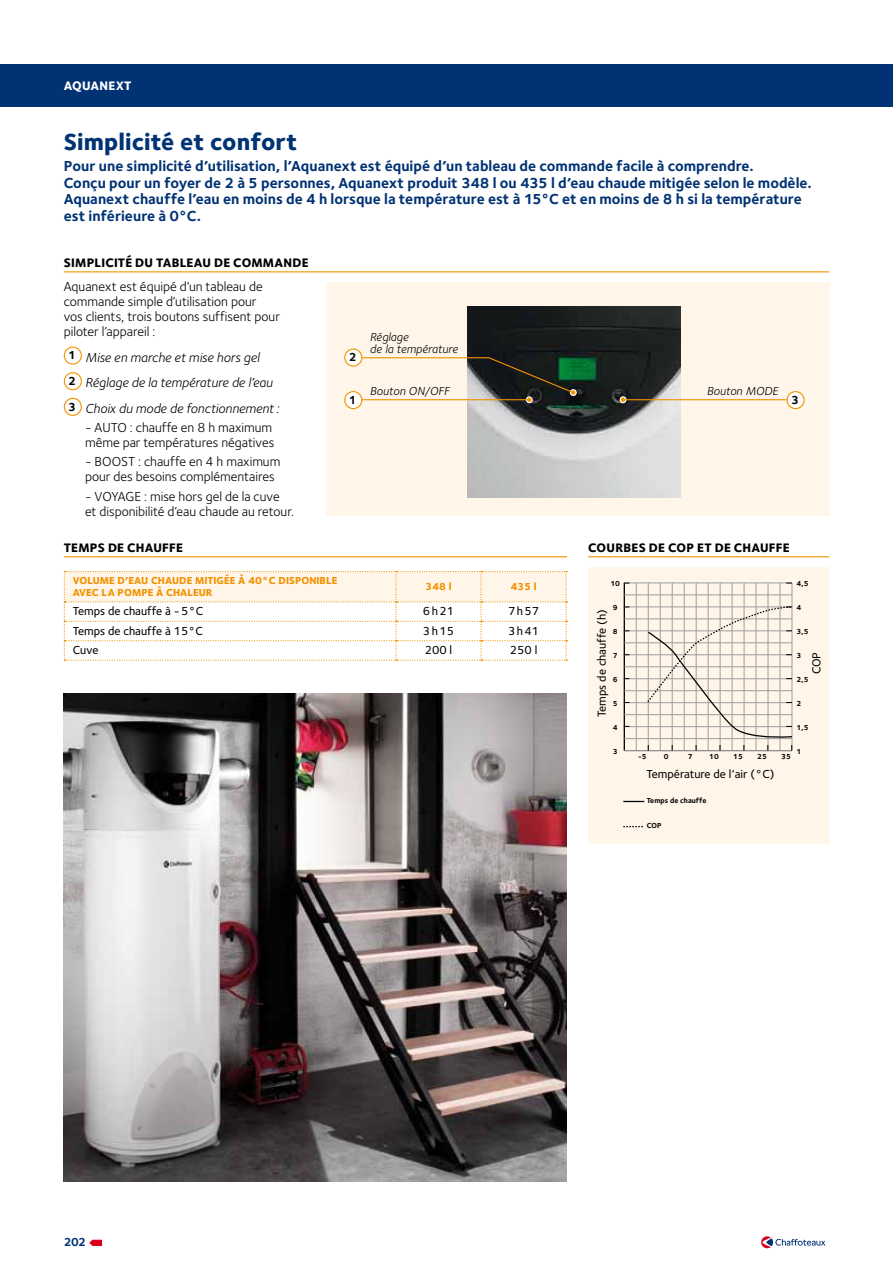
<style>
.page{position:relative;width:893px;height:1263px;background:#fff}
.page>*{position:absolute;margin:0;border:0;box-sizing:border-box;transform-origin:0 0}
.t1{font:800 24px "Foundry Sterling";color:#003274}
.t2{font:700 15px/16.5px "Foundry Sterling";color:#003274}
.t3{font:13.5px/15px "Foundry Sterling";color:#000}
.t4{font:italic 13.5px/25.7px "Foundry Sterling";color:#000}
.t5{font:800 12.75px "Foundry Sterling";letter-spacing:.02em;color:#000}
.t6{font:800 12.75px "Foundry Sterling";color:#fff}
.t7{font:500 12px "Foundry Sterling";color:#000}
.t8{font:italic 12px/12px "Foundry Sterling";color:#000}
.t9{font:700 12px "Foundry Sterling";color:#003274}
.t10{font:700 12px "Foundry Sterling";color:#000}
.t11{font:800 10.5px/12px "Foundry Sterling";color:#f29200}
.t12{font:700 7.5px "Foundry Sterling";color:#000}
</style>
<div class="page">
<svg style="left:761px;top:1236px;width:64px;height:12px"></svg>
<svg style="left:89px;top:1240px;width:13px;height:6px"></svg>
<hr style="left:892px;top:1212px;width:1px;height:51px;background:#eff4fa">
<hr style="left:892px;top:0;width:1px;height:64px;background:#bad3eb">
<div style="left:0;top:64px;width:893px;height:42px;background:#003274"></div>
<hr style="left:588px;top:556px;width:241px;height:1px;background:#f29200">
<div style="left:588px;top:567px;width:241px;height:277px;background:#fff5e9"></div>
<hr style="left:636px;top:583px;width:1px;height:168px;background:#9c9e9f">
<hr style="left:648px;top:583px;width:1px;height:168px;background:#9c9e9f">
<hr style="left:660px;top:583px;width:1px;height:168px;background:#9c9e9f">
<hr style="left:672px;top:583px;width:1px;height:168px;background:#9c9e9f">
<hr style="left:684px;top:583px;width:1px;height:168px;background:#9c9e9f">
<hr style="left:696px;top:583px;width:1px;height:168px;background:#9c9e9f">
<hr style="left:708px;top:583px;width:1px;height:168px;background:#9c9e9f">
<hr style="left:720px;top:583px;width:1px;height:168px;background:#9c9e9f">
<hr style="left:732px;top:583px;width:1px;height:168px;background:#9c9e9f">
<hr style="left:744px;top:583px;width:1px;height:168px;background:#9c9e9f">
<hr style="left:756px;top:583px;width:1px;height:168px;background:#9c9e9f">
<hr style="left:768px;top:583px;width:1px;height:168px;background:#9c9e9f">
<hr style="left:780px;top:583px;width:1px;height:168px;background:#9c9e9f">
<hr style="left:792px;top:583px;width:1px;height:168px;background:#9c9e9f">
<hr style="left:624px;top:583px;width:1px;height:168px;background:#000">
<hr style="left:624px;top:750px;width:168px;height:1px;background:#9c9e9f">
<hr style="left:624px;top:726px;width:168px;height:1px;background:#9c9e9f">
<hr style="left:624px;top:702px;width:168px;height:1px;background:#9c9e9f">
<hr style="left:624px;top:678px;width:168px;height:1px;background:#9c9e9f">
<hr style="left:624px;top:654px;width:168px;height:1px;background:#9c9e9f">
<hr style="left:624px;top:630px;width:168px;height:1px;background:#9c9e9f">
<hr style="left:624px;top:607px;width:168px;height:1px;background:#9c9e9f">
<hr style="left:624px;top:583px;width:168px;height:1px;background:#9c9e9f">
<hr style="left:624px;top:738px;width:168px;height:1px;background:#9c9e9f">
<hr style="left:624px;top:714px;width:168px;height:1px;background:#9c9e9f">
<hr style="left:624px;top:690px;width:168px;height:1px;background:#9c9e9f">
<hr style="left:624px;top:666px;width:168px;height:1px;background:#9c9e9f">
<hr style="left:624px;top:642px;width:168px;height:1px;background:#9c9e9f">
<hr style="left:624px;top:619px;width:168px;height:1px;background:#9c9e9f">
<hr style="left:624px;top:595px;width:168px;height:1px;background:#9c9e9f">
<svg style="left:623px;top:801px;width:21px;height:1px"></svg>
<svg style="left:623px;top:826px;width:20px;height:1px"></svg>
<svg style="left:647px;top:606px;width:146px;height:133px"></svg>
<hr style="left:64px;top:556px;width:503px;height:1px;background:#f29200">
<svg style="left:64px;top:571px;width:503px;height:90px"></svg>
<hr style="left:64px;top:271px;width:765px;height:1px;background:#f29200">
<div style="left:326px;top:282px;width:503px;height:234px;background:#fff5e9"></div>
<div style="left:64px;top:346px;width:18px;height:19px;border:1px solid #f29200;border-radius:50%"></div>
<div style="left:64px;top:372px;width:18px;height:18px;border:1px solid #f29200;border-radius:50%"></div>
<div style="left:64px;top:398px;width:18px;height:18px;border:1px solid #f29200;border-radius:50%"></div>
<img style="left:468px;top:306px;width:212px;height:191px">
<div style="left:526px;top:396px;width:7px;height:7px;background:#fff;border-radius:50%"></div>
<svg style="left:360px;top:357px;width:215px;height:45px"></svg>
<svg style="left:620px;top:396px;width:6px;height:7px"></svg>
<hr style="left:623px;top:399px;width:164px;height:1px;background:#f29200">
<svg style="left:621px;top:397px;width:4px;height:5px"></svg>
<div style="left:345px;top:349px;width:17px;height:17px;background:#fff;border-radius:50%"></div>
<div style="left:344px;top:348px;width:18px;height:19px;border:1px solid #f29200;border-radius:50%"></div>
<div style="left:345px;top:392px;width:17px;height:17px;background:#fff;border-radius:50%"></div>
<div style="left:344px;top:391px;width:18px;height:18px;border:1px solid #f29200;border-radius:50%"></div>
<div style="left:787px;top:392px;width:17px;height:17px;background:#fff;border-radius:50%"></div>
<div style="left:786px;top:391px;width:19px;height:18px;border:1px solid #f29200;border-radius:50%"></div>
<img style="left:64px;top:693px;width:503px;height:489px">
<p class="t6" style="left:64px;top:77px;width:69px">AQUANEXT</p>
<h1 class="t1" style="left:64px;top:125px;width:235px">SIMPLICITÉ ET CONFORT</h1>
<p class="t2" style="left:64px;top:157px;width:749px">Pour une simplicité d’utilisation, l’Aquanext est équipé d’un tableau de commande facile à comprendre.<br>Conçu pour un foyer de 2 à 5 personnes, Aquanext produit 348 l ou 435 l d’eau chaude mitigée selon le modèle.<br>Aquanext chauffe l’eau en moins de 4 h lorsque la température est à 15°C et en moins de 8 h si la température est inférieure à 0°C.</p>
<p class="t5" style="left:64px;top:254px;width:246px">SIMPLICITÉ DU TABLEAU DE COMMANDE</p>
<p class="t3" style="left:64px;top:279px;width:218px">Aquanext est équipé d’un tableau de commande simple d’utilisation pour<br>vos clients, trois boutons suffisent pour piloter l’appareil :</p>
<p class="t4" style="left:68px;top:344px;width:213px"><sup>1</sup> Mise en marche et mise hors gel<br><sup>2</sup> Réglage de la température de l’eau<br><sup>3</sup> Choix du mode de fonctionnement :</p>
<p class="t3" style="left:85px;top:420px;width:191px">- AUTO : chauffe en 8 h maximum même par températures négatives</p>
<p class="t3" style="left:85px;top:454px;width:197px">- BOOST : chauffe en 4 h maximum pour des besoins complémentaires</p>
<p class="t3" style="left:85px;top:488px;width:210px">- VOYAGE : mise hors gel de la cuve et disponibilité d’eau chaude au retour.</p>
<p class="t8" style="left:370px;top:331px;width:89px">Réglage<br>de la température</p>
<p class="t8" style="left:370px;top:385px;width:81px">Bouton ON/OFF</p>
<p class="t8" style="left:707px;top:385px;width:73px">Bouton MODE</p>
<p class="t10" style="left:349px;top:349px;width:9px">2</p>
<p class="t10" style="left:349px;top:391px;width:9px">1</p>
<p class="t10" style="left:791px;top:391px;width:9px">3</p>
<p class="t5" style="left:64px;top:539px;width:121px">TEMPS DE CHAUFFE</p>
<p class="t11" style="left:73px;top:574px;width:266px">VOLUME D’EAU CHAUDE MITIGÉE À 40°C DISPONIBLE<br>AVEC LA POMPE À CHALEUR</p>
<p class="t11" style="left:425px;top:580px;width:28px">348 L</p>
<p class="t11" style="left:510px;top:580px;width:28px">435 L</p>
<p class="t7" style="left:73px;top:603px;width:132px">Temps de chauffe à -5°C</p>
<p class="t7" style="left:423px;top:603px;width:33px">6h21</p>
<p class="t7" style="left:508px;top:603px;width:33px">7h57</p>
<p class="t7" style="left:73px;top:622px;width:132px">Temps de chauffe à 15°C</p>
<p class="t7" style="left:423px;top:622px;width:33px">3h15</p>
<p class="t7" style="left:508px;top:622px;width:33px">3h41</p>
<p class="t7" style="left:73px;top:642px;width:27px">Cuve</p>
<p class="t7" style="left:425px;top:642px;width:29px">200 l</p>
<p class="t7" style="left:510px;top:642px;width:29px">250 l</p>
<p class="t5" style="left:588px;top:539px;width:203px">COURBES DE COP ET DE CHAUFFE</p>
<p class="t12" style="left:610px;top:578px;width:11px">10</p>
<p class="t12" style="left:796px;top:578px;width:14px">4,5</p>
<p class="t12" style="left:613px;top:602px;width:6px">9</p>
<p class="t7" style="left:593px;top:717px;width:109px;rotate:-90deg">Temps de chauffe (h)</p>
<p class="t12" style="left:613px;top:626px;width:6px">8</p>
<p class="t12" style="left:613px;top:650px;width:6px">7</p>
<p class="t12" style="left:613px;top:674px;width:6px">6</p>
<p class="t12" style="left:613px;top:698px;width:6px">5</p>
<p class="t12" style="left:796px;top:602px;width:6px">4</p>
<p class="t12" style="left:796px;top:626px;width:14px">3,5</p>
<p class="t12" style="left:796px;top:650px;width:6px">3</p>
<p class="t7" style="left:808px;top:674px;width:24px;rotate:-90deg">COP</p>
<p class="t12" style="left:796px;top:674px;width:14px">2,5</p>
<p class="t12" style="left:796px;top:698px;width:6px">2</p>
<p class="t12" style="left:613px;top:722px;width:6px">4</p>
<p class="t12" style="left:796px;top:722px;width:14px">1,5</p>
<p class="t12" style="left:613px;top:746px;width:6px">3</p>
<p class="t12" style="left:796px;top:746px;width:6px">1</p>
<p class="t12" style="left:638px;top:751px;width:10px">-5</p>
<p class="t12" style="left:664px;top:751px;width:6px">0</p>
<p class="t12" style="left:688px;top:751px;width:6px">7</p>
<p class="t12" style="left:709px;top:751px;width:11px">10</p>
<p class="t12" style="left:733px;top:751px;width:11px">15</p>
<p class="t12" style="left:757px;top:751px;width:11px">25</p>
<p class="t12" style="left:781px;top:751px;width:11px">35</p>
<p class="t7" style="left:647px;top:766px;width:129px">Température de l’air (°C)</p>
<p class="t12" style="left:647px;top:795px;width:61px">Temps de chauffe</p>
<p class="t12" style="left:647px;top:821px;width:16px">COP</p>
<p class="t9" style="left:64px;top:1233px;width:24px">202</p>
</div>
